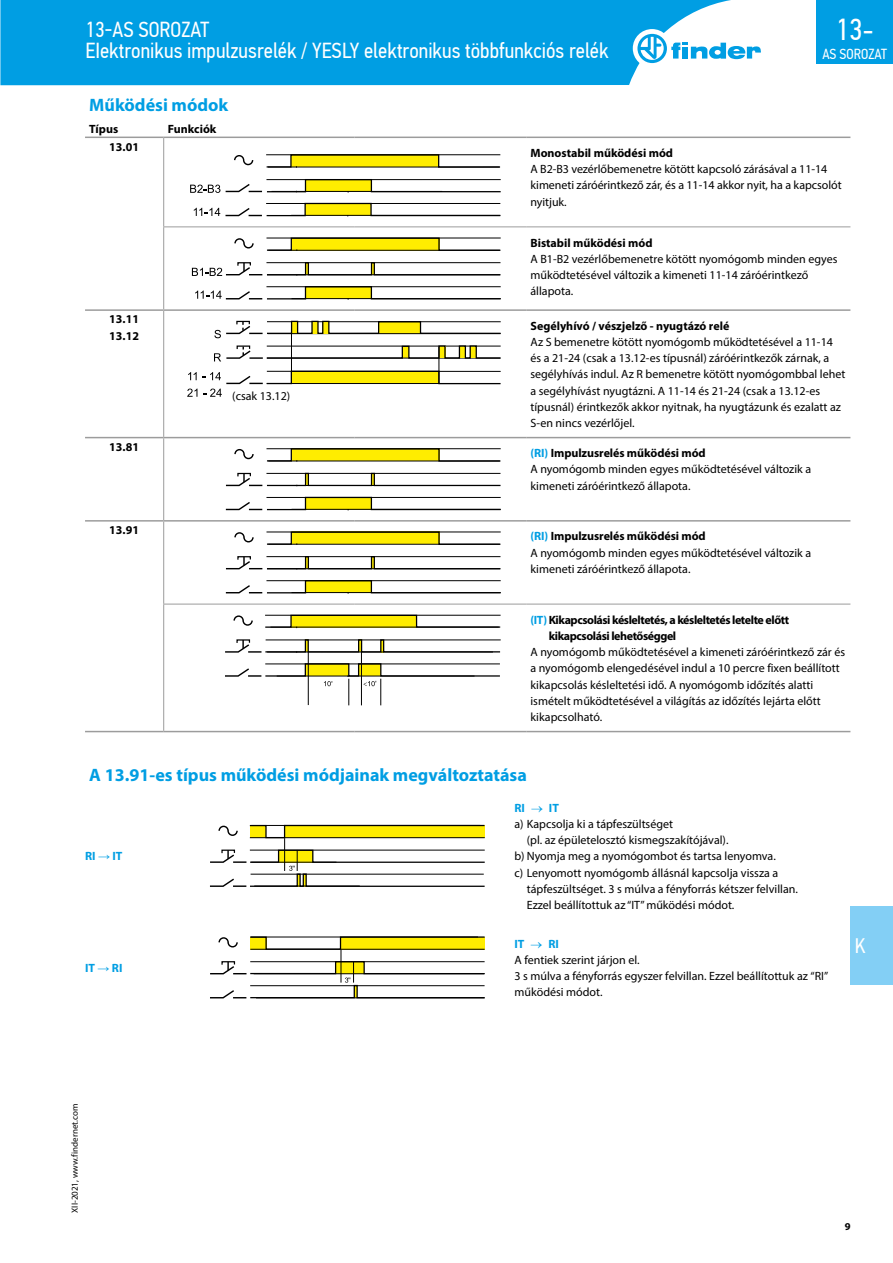
<style>
.page{position:relative;width:893px;height:1263px;background:#fff}
.page>*{position:absolute;margin:0;border:0;box-sizing:border-box;transform-origin:0 0}
.t1{font:30.3px "PF Din Text Cond Pro";color:#fff}
.t2{font:21.75px/21px "PF Din Text Cond Pro";color:#fff}
.t3{font:21px "PF Din Text Cond Pro";color:#fff}
.t4{font:700 18px "Myriad Pro";color:#009ee3}
.t5{font:14.55px "PF Din Text Cond Pro";color:#fff}
.t6{font:12px/16.2px "Myriad Pro";color:#000}
.t7{font:700 12px/16.2px "Myriad Pro";letter-spacing:-.01em;color:#000}
.t8{font:700 12px/16.2px "Myriad Pro";letter-spacing:-.035em;color:#000}
.t9{font:700 12px "Myriad Pro";color:#009ee3}
.t10{font:700 10.5px "Myriad Pro";color:#000}
.t11{font:9px "Myriad Pro";color:#000}
.s1{font-weight:700;color:#009ee3}
.s2{font-weight:700}
.s3{color:#009ee3}
.s4{font-family:"Arial";font-weight:400}
</style>
<div class="page">
<hr style="left:85px;top:731px;width:79px;height:1px;background:#9c9c9c">
<hr style="left:163px;top:226px;width:192px;height:1px;background:#9c9c9c">
<hr style="left:355px;top:226px;width:171px;height:1px;background:#9c9c9c">
<hr style="left:163px;top:604px;width:192px;height:1px;background:#9c9c9c">
<hr style="left:355px;top:604px;width:171px;height:1px;background:#9c9c9c">
<hr style="left:163px;top:311px;width:1px;height:126px;background:#9c9c9c">
<hr style="left:163px;top:438px;width:1px;height:82px;background:#9c9c9c">
<hr style="left:163px;top:138px;width:1px;height:88px;background:#9c9c9c">
<hr style="left:163px;top:227px;width:1px;height:82px;background:#9c9c9c">
<hr style="left:163px;top:522px;width:1px;height:82px;background:#9c9c9c">
<hr style="left:163px;top:604px;width:1px;height:127px;background:#9c9c9c">
<hr style="left:85px;top:137px;width:79px;height:1px;background:#9c9c9c">
<hr style="left:164px;top:137px;width:191px;height:1px;background:#9c9c9c">
<hr style="left:355px;top:137px;width:171px;height:1px;background:#9c9c9c">
<hr style="left:526px;top:137px;width:324px;height:1px;background:#9c9c9c">
<hr style="left:85px;top:309px;width:79px;height:2px;background:#9c9c9c">
<hr style="left:164px;top:309px;width:191px;height:2px;background:#9c9c9c">
<hr style="left:355px;top:309px;width:171px;height:2px;background:#9c9c9c">
<hr style="left:526px;top:309px;width:324px;height:2px;background:#9c9c9c">
<hr style="left:85px;top:437px;width:79px;height:1px;background:#9c9c9c">
<hr style="left:164px;top:437px;width:191px;height:1px;background:#9c9c9c">
<hr style="left:355px;top:437px;width:171px;height:1px;background:#9c9c9c">
<hr style="left:526px;top:437px;width:324px;height:1px;background:#9c9c9c">
<hr style="left:85px;top:520px;width:79px;height:2px;background:#9c9c9c">
<hr style="left:164px;top:520px;width:191px;height:2px;background:#9c9c9c">
<hr style="left:355px;top:520px;width:171px;height:2px;background:#9c9c9c">
<hr style="left:526px;top:520px;width:324px;height:2px;background:#9c9c9c">
<hr style="left:164px;top:731px;width:191px;height:1px;background:#9c9c9c">
<hr style="left:355px;top:731px;width:171px;height:1px;background:#9c9c9c">
<hr style="left:526px;top:731px;width:324px;height:1px;background:#9c9c9c">
<hr style="left:526px;top:226px;width:324px;height:1px;background:#9c9c9c">
<hr style="left:526px;top:604px;width:324px;height:1px;background:#9c9c9c">
<svg style="left:190px;top:154px;width:311px;height:62px"></svg>
<hr style="left:266px;top:179px;width:235px;height:1px;background:#000">
<hr style="left:272px;top:191px;width:170px;height:1px;background:#000">
<svg style="left:192px;top:237px;width:309px;height:62px"></svg>
<hr style="left:291px;top:329px;width:1px;height:52px;background:#000">
<svg style="left:187px;top:345px;width:314px;height:52px"></svg>
<svg style="left:214px;top:321px;width:287px;height:17px"></svg>
<div style="left:236px;top:321px;width:14px;height:4px;border:1px solid #000"></div>
<svg style="left:226px;top:449px;width:275px;height:61px"></svg>
<hr style="left:268px;top:461px;width:232px;height:1px;background:#000">
<hr style="left:292px;top:509px;width:209px;height:1px;background:#000">
<hr style="left:266px;top:448px;width:235px;height:1px;background:#000">
<svg style="left:226px;top:531px;width:275px;height:62px"></svg>
<hr style="left:268px;top:544px;width:232px;height:1px;background:#000">
<hr style="left:292px;top:592px;width:209px;height:1px;background:#000">
<hr style="left:266px;top:532px;width:235px;height:1px;background:#000">
<svg style="left:225px;top:615px;width:276px;height:90px"></svg>
<hr style="left:308px;top:652px;width:1px;height:53px;background:#000">
<hr style="left:284px;top:838px;width:1px;height:33px;background:#000">
<svg style="left:249px;top:825px;width:236px;height:14px;background:#f4e522"></svg>
<svg style="left:218px;top:825px;width:20px;height:11px"></svg>
<hr style="left:250px;top:837px;width:235px;height:1px;background:#000">
<hr style="left:251px;top:825px;width:229px;height:1px;background:#000">
<svg style="left:210px;top:849px;width:275px;height:38px"></svg>
<svg style="left:250px;top:936px;width:235px;height:13px"></svg>
<svg style="left:218px;top:937px;width:20px;height:11px"></svg>
<hr style="left:250px;top:949px;width:235px;height:1px;background:#000">
<hr style="left:250px;top:937px;width:228px;height:1px;background:#000">
<hr style="left:341px;top:950px;width:1px;height:32px;background:#000">
<svg style="left:210px;top:960px;width:275px;height:38px"></svg>
<div style="left:850px;top:906px;width:43px;height:78px;background:#83cff5"></div>
<div style="left:0;top:0;width:731px;height:85px;background:#009ee3"></div>
<div style="left:633px;top:29px;width:38px;height:39px;background:#fff;border-radius:50%"></div>
<svg style="left:637px;top:34px;width:124px;height:29px"></svg>
<div style="left:816px;top:0;width:77px;height:64px;background:#009ee3"></div>
<h2 class="t2" style="left:85px;top:19px;width:525px">13-AS SOROZAT<br>EIektronikus impulzusrelék / YESLY elektronikus többfunkciós relék</h2>
<h1 class="t1" style="left:836px;top:11px;width:39px">13-</h1>
<p class="t5" style="left:822px;top:46px;width:66px">AS SOROZAT</p>
<h3 class="t4" style="left:89px;top:93px;width:141px">Működési módok</h3>
<p class="t7" style="left:89px;top:121px;width:30px">Típus</p>
<p class="t7" style="left:168px;top:121px;width:50px">Funkciók</p>
<p class="t7" style="left:109px;top:138px;width:31px">13.01</p>
<p class="t7" style="left:109px;top:311px;width:31px">13.11<br>13.12</p>
<p class="t7" style="left:109px;top:438px;width:31px">13.81</p>
<p class="t7" style="left:109px;top:522px;width:31px">13.91</p>
<p class="t6" style="left:232px;top:388px;width:60px">(csak 13.12)</p>
<p class="t7" style="left:530px;top:144px;width:144px">Monostabil működési mód</p>
<p class="t6" style="left:530px;top:161px;width:313px">A B2-B3 vezérlőbemenetre kötött kapcsoló zárásával a 11-14 kimeneti záróérintkező zár, és a 11-14 akkor nyit, ha a kapcsolót nyitjuk.</p>
<p class="t7" style="left:530px;top:234px;width:124px">Bistabil működési mód</p>
<p class="t6" style="left:530px;top:250px;width:308px">A B1-B2 vezérlőbemenetre kötött nyomógomb minden egyes működtetésével változik a kimeneti 11-14 záróérintkező állapota.</p>
<p class="t7" style="left:530px;top:317px;width:200px">Segélyhívó / vészjelző - nyugtázó relé</p>
<p class="t6" style="left:530px;top:334px;width:316px">Az S bemenetre kötött nyomógomb működtetésével a 11-14 és a 21-24 (csak a 13.12-es típusnál) záróérintkezők zárnak, a segélyhívás indul. Az R bemenetre kötött nyomógombbal lehet a segélyhívást nyugtázni. A 11-14 és 21-24 (csak a 13.12-es típusnál) érintkezők akkor nyitnak, ha nyugtázunk és ezalatt az S-en nincs vezérlőjel.</p>
<p class="t6" style="left:530px;top:445px;width:282px"><span class="s1">(RI)</span> <span class="s2">Impulzusrelés működési mód<br></span>A nyomógomb minden egyes működtetésével változik a kimeneti záróérintkező állapota.</p>
<p class="t6" style="left:530px;top:528px;width:282px"><span class="s1">(RI)</span> <span class="s2">Impulzusrelés működési mód<br></span>A nyomógomb minden egyes működtetésével változik a kimeneti záróérintkező állapota.</p>
<p class="t8" style="left:549px;top:611px;width:242px;text-indent:-18px"><span class="s3">(IT)</span> Kikapcsolási késleltetés, a késleltetés letelte előtt kikapcsolási lehetőséggel</p>
<p class="t6" style="left:530px;top:644px;width:316px">A nyomógomb működtetésével a kimeneti záróérintkező zár és a nyomógomb elengedésével indul a 10 percre fixen beállított kikapcsolás késleltetési idő. A nyomógomb időzítés alatti ismételt működtetésével a világítás az időzítés lejárta előtt kikapcsolható.</p>
<h3 class="t4" style="left:89px;top:763px;width:439px">A 13.91-es típus működési módjainak megváltoztatása</h3>
<p class="t9" style="left:85px;top:848px;width:39px">RI <span class="s4">→</span> IT</p>
<p class="t9" style="left:85px;top:960px;width:39px">IT <span class="s4">→</span> RI</p>
<p class="t11" style="left:69px;top:1213px;width:111px;rotate:-90deg">XII-2021, www.findernet.com</p>
<p class="t9" style="left:514px;top:800px;width:46px">RI → IT</p>
<p class="t6" style="left:514px;top:816px;width:160px">a) Kapcsolja ki a tápfeszü ltséget</p>
<p class="t6" style="left:527px;top:832px;width:203px">(pl. az épü letelosztó kismegszakítójával).</p>
<p class="t6" style="left:514px;top:848px;width:263px">b) Nyomja meg a nyomógombot és tartsa lenyomva.</p>
<p class="t6" style="left:514px;top:864px;width:265px">c) Lenyomott nyomógomb állásnál kapcsolja vissza a</p>
<p class="t6" style="left:527px;top:880px;width:273px">tápfeszü ltséget. 3 s múlva a fényforrás kétszer felvillan.</p>
<p class="t6" style="left:527px;top:897px;width:209px">Ezzel beállítottuk az “IT” működési módot.</p>
<p class="t6" style="left:514px;top:935px;width:315px"><span class="s1">IT</span> <span class="s3">→</span> <span class="s1">RI<br></span>A fentiek szerint járjon el.<br>3 s múlva a fényforrás egyszer felvillan. Ezzel beállítottuk az “RI” működési módot.</p>
<h3 class="t3" style="left:855px;top:933px;width:12px">K</h3>
<p class="t10" style="left:845px;top:1219px;width:7px">9</p>
</div>
